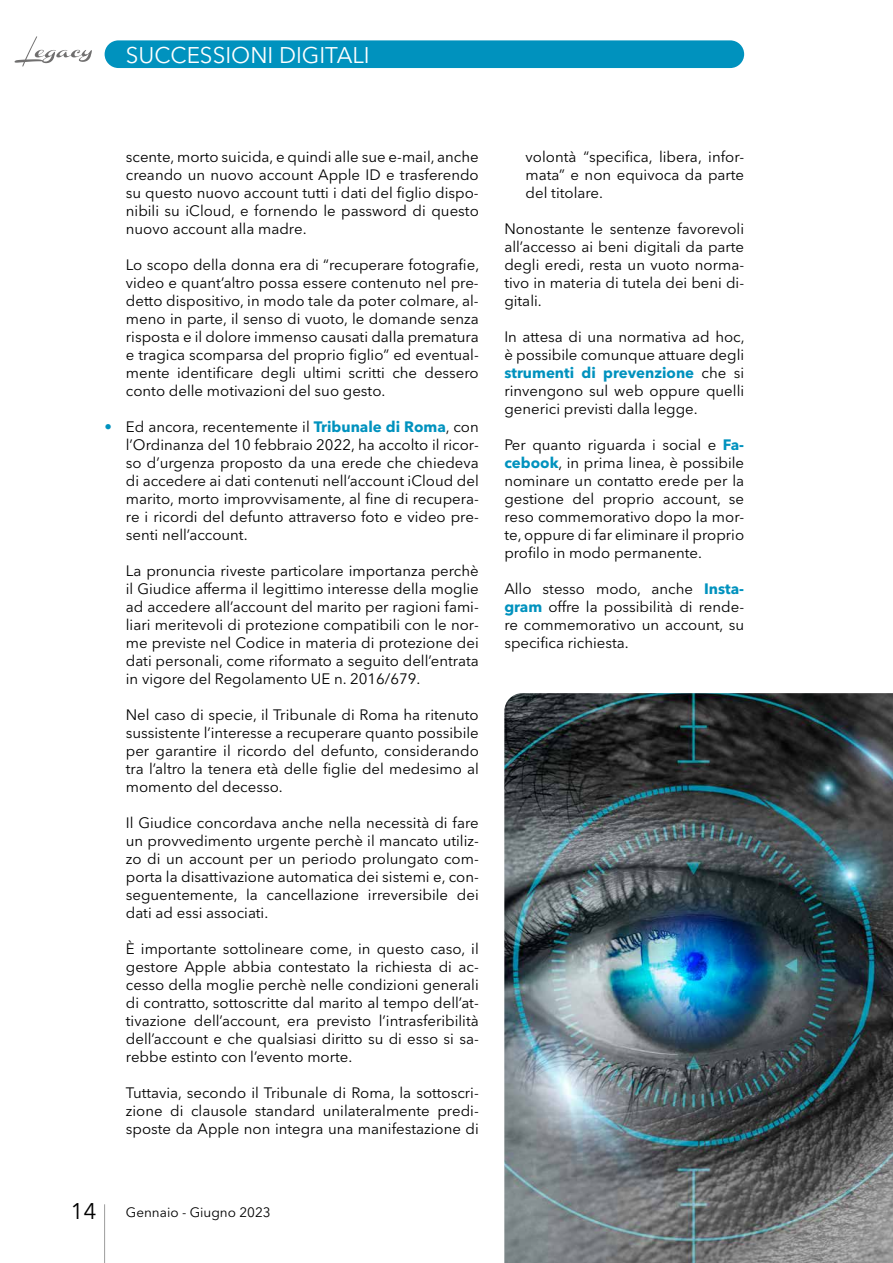
<style>
.page{position:relative;width:893px;height:1263px;background:#fff}
.page>*{position:absolute;margin:0;border:0;box-sizing:border-box;transform-origin:0 0}
.t1{font:22.5px "Avenir Next LT Pro";color:#fff}
.t2{font:22.5px "Avenir Next LT Pro";color:#000}
.t3{font:15px/18px "Avenir Next LT Pro";color:#000;text-align:justify}
.t4{font:13.5px "Avenir Next LT Pro";color:#000}
.s1{font-weight:700;color:#0092be}
</style>
<div class="page">
<img style="left:504px;top:693px;width:389px;height:570px">
<div style="left:105px;top:40px;width:639px;height:28px;background:#0092be;border-radius:14px"></div>
<hr style="left:104px;top:1204px;width:1px;height:59px;background:#9d9d9c">
<svg style="left:15px;top:36px;width:77px;height:31px"></svg>
<h1 class="t1" style="left:126px;top:41px;width:245px">SUCCESSIONI DIGITALI</h1>
<p class="t3" style="left:126px;top:148px;width:354px">scente, morto suicida, e quindi alle sue e-mail, anche creando un nuovo account Apple ID e trasferendo su questo nuovo account tutti i dati del figlio dispo&shy;nibili su iCloud, e fornendo le password di questo nuovo account alla madre.</p>
<p class="t3" style="left:126px;top:256px;width:355px">Lo scopo della donna era di “recuperare fotografie, video e quant’altro possa essere contenuto nel pre&shy;detto dispositivo, in modo tale da poter colmare, al&shy;meno in parte, il senso di vuoto, le domande senza risposta e il dolore immenso causati dalla prematura e tragica scomparsa del proprio figlio” ed eventual&shy;mente identificare degli ultimi scritti che dessero conto delle motivazioni del suo gesto.</p>
<p class="t3" style="left:126px;top:418px;width:354px;text-indent:-21px"><span class="s1">•</span> Ed ancora, recentemente il <span class="s1">Tribunale di Roma</span>, con l’Ordinanza del 10 febbraio 2022, ha accolto il ricor&shy;so d’urgenza proposto da una erede che chiedeva di accedere ai dati contenuti nell’account iCloud del marito, morto improvvisamente, al fine di recupera&shy;re i ricordi del defunto attraverso foto e video pre&shy;senti nell’account.</p>
<p class="t3" style="left:126px;top:562px;width:354px">La pronuncia riveste particolare importanza perchè il Giudice afferma il legittimo interesse della moglie ad accedere all’account del marito per ragioni fami&shy;liari meritevoli di protezione compatibili con le nor&shy;me previste nel Codice in materia di protezione dei dati personali, come riformato a seguito dell’entrata in vigore del Regolamento UE n. 2016/679.</p>
<p class="t3" style="left:126px;top:706px;width:354px">Nel caso di specie, il Tribunale di Roma ha ritenuto sussistente l’interesse a recuperare quanto possibile per garantire il ricordo del defunto, considerando tra l’altro la tenera età delle figlie del medesimo al momento del decesso.</p>
<p class="t3" style="left:126px;top:814px;width:354px">Il Giudice concordava anche nella necessità di fare un provvedimento urgente perchè il mancato utiliz&shy;zo di un account per un periodo prolungato com&shy;porta la disattivazione automatica dei sistemi e, con&shy;seguentemente, la cancellazione irreversibile dei dati ad essi associati.</p>
<p class="t3" style="left:126px;top:940px;width:354px">È importante sottolineare come, in questo caso, il gestore Apple abbia contestato la richiesta di ac&shy;cesso della moglie perchè nelle condizioni generali di contratto, sottoscritte dal marito al tempo dell’at&shy;tivazione dell’account, era previsto l’intrasferibilità dell’account e che qualsiasi diritto su di esso si sa&shy;rebbe estinto con l’evento morte.</p>
<p class="t3" style="left:126px;top:1084px;width:354px">Tuttavia, secondo il Tribunale di Roma, la sottoscri&shy;zione di clausole standard unilateralmente predi&shy;sposte da Apple non integra una manifestazione di</p>
<h1 class="t2" style="left:71px;top:1198px;width:28px">14</h1>
<p class="t4" style="left:126px;top:1204px;width:146px">Gennaio - Giugno 2023</p>
<p class="t3" style="left:526px;top:148px;width:220px">volontà “specifica, libera, infor&shy;mata” e non equivoca da parte del titolare.</p>
<p class="t3" style="left:504px;top:220px;width:241px">Nonostante le sentenze favorevoli all’accesso ai beni digitali da parte degli eredi, resta un vuoto norma&shy;tivo in materia di tutela dei beni di&shy;gitali.</p>
<p class="t3" style="left:504px;top:328px;width:242px">In attesa di una normativa ad hoc, è possibile comunque attuare degli <span class="s1">strumenti di prevenzione</span> che si rinvengono sul web oppure quelli generici previsti dalla legge.</p>
<p class="t3" style="left:504px;top:436px;width:241px">Per quanto riguarda i social e <span class="s1">Fa&shy;cebook</span>, in prima linea, è possibile nominare un contatto erede per la gestione del proprio account, se reso commemorativo dopo la mor&shy;te, oppure di far eliminare il proprio profilo in modo permanente.</p>
<p class="t3" style="left:504px;top:580px;width:241px">Allo stesso modo, anche <span class="s1">Insta&shy;gram</span> offre la possibilità di rende&shy;re commemorativo un account, su specifica richiesta.</p>
</div>
